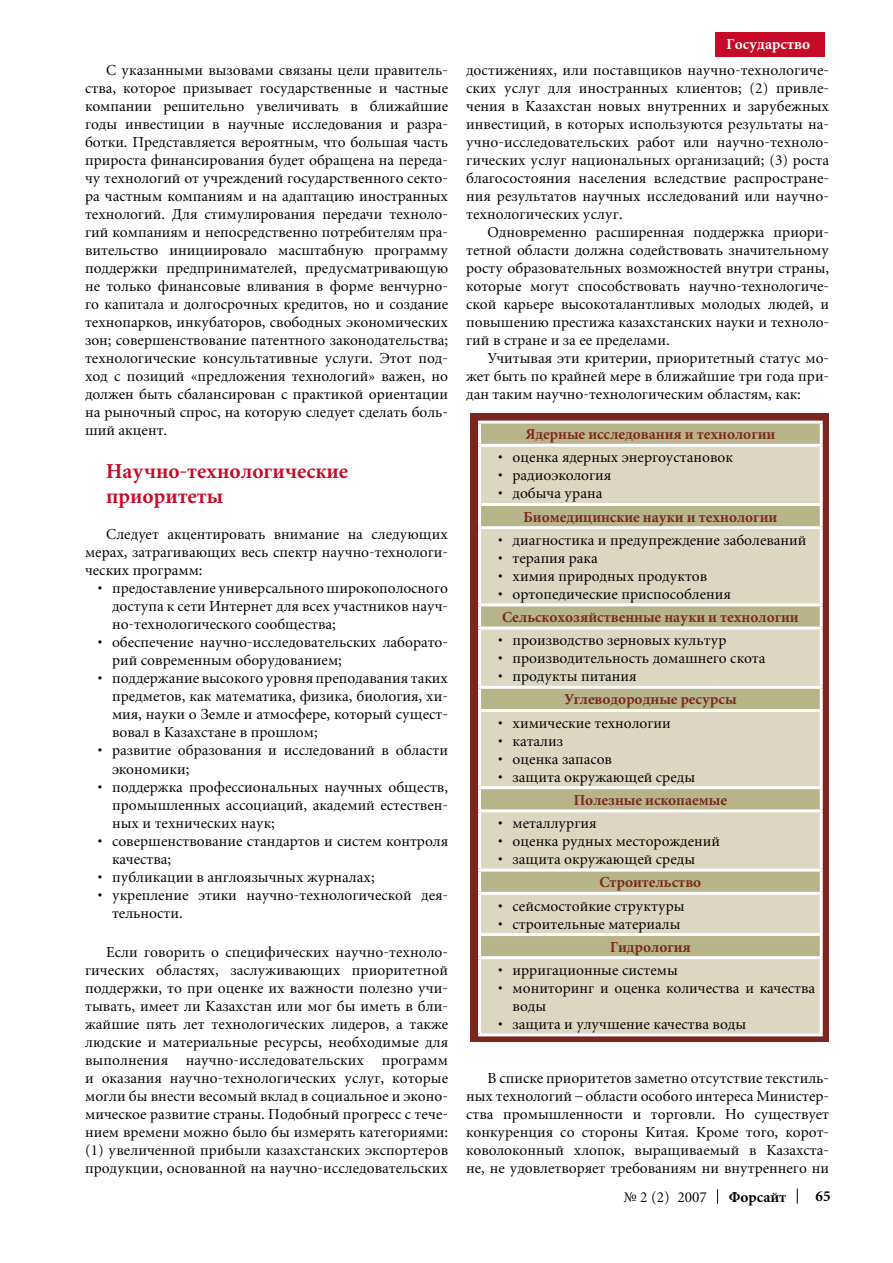
<style>
.page{position:relative;width:893px;height:1263px;background:#fff}
.page>*{position:absolute;margin:0;border:0;box-sizing:border-box;transform-origin:0 0}
.t1{font:700 21px/25.2px "Miniature";color:#c60a27}
.t2{font:15px/18px "Miniature";color:#000}
.t3{font:700 15px "Miniature";color:#7c261f}
.t4{font:700 15px "Miniature";color:#fff}
.t5{font:700 15px "Miniature";color:#000}
</style>
<div class="page">
<svg style="left:717px;top:1189px;width:1px;height:15px"></svg>
<svg style="left:797px;top:1188px;width:1px;height:16px"></svg>
<div style="left:471px;top:414px;width:358px;height:628px;background:#7c261f"></div>
<div style="left:481px;top:424px;width:339px;height:20px;background:#b7b489"></div>
<svg style="left:481px;top:447px;width:339px;height:586px;background:#d5d1b7"></svg>
<svg style="left:481px;top:872px;width:339px;height:84px;background:#c8c5a4"></svg>
<hr style="left:478px;top:421px;width:345px;height:3px;background:#fff">
<hr style="left:478px;top:424px;width:3px;height:20px;background:#fff">
<hr style="left:820px;top:424px;width:3px;height:20px;background:#fff">
<hr style="left:478px;top:444px;width:345px;height:3px;background:#fff">
<hr style="left:478px;top:447px;width:3px;height:56px;background:#fff">
<hr style="left:820px;top:447px;width:3px;height:56px;background:#fff">
<hr style="left:478px;top:503px;width:345px;height:3px;background:#fff">
<hr style="left:478px;top:506px;width:3px;height:20px;background:#fff">
<hr style="left:820px;top:506px;width:3px;height:20px;background:#fff">
<hr style="left:478px;top:526px;width:345px;height:3px;background:#fff">
<hr style="left:478px;top:529px;width:3px;height:74px;background:#fff">
<hr style="left:820px;top:529px;width:3px;height:74px;background:#fff">
<hr style="left:478px;top:603px;width:345px;height:3px;background:#fff">
<hr style="left:478px;top:606px;width:3px;height:21px;background:#fff">
<hr style="left:820px;top:606px;width:3px;height:21px;background:#fff">
<hr style="left:478px;top:627px;width:345px;height:3px;background:#fff">
<hr style="left:478px;top:630px;width:3px;height:56px;background:#fff">
<hr style="left:820px;top:630px;width:3px;height:56px;background:#fff">
<hr style="left:478px;top:686px;width:345px;height:3px;background:#fff">
<hr style="left:478px;top:689px;width:3px;height:20px;background:#fff">
<hr style="left:820px;top:689px;width:3px;height:20px;background:#fff">
<hr style="left:478px;top:709px;width:345px;height:3px;background:#fff">
<hr style="left:478px;top:712px;width:3px;height:74px;background:#fff">
<hr style="left:820px;top:712px;width:3px;height:74px;background:#fff">
<hr style="left:478px;top:786px;width:345px;height:3px;background:#fff">
<hr style="left:478px;top:789px;width:3px;height:20px;background:#fff">
<hr style="left:820px;top:789px;width:3px;height:20px;background:#fff">
<hr style="left:478px;top:809px;width:345px;height:3px;background:#fff">
<hr style="left:478px;top:812px;width:3px;height:57px;background:#fff">
<hr style="left:820px;top:812px;width:3px;height:57px;background:#fff">
<hr style="left:478px;top:869px;width:345px;height:3px;background:#fff">
<hr style="left:478px;top:872px;width:3px;height:20px;background:#fff">
<hr style="left:820px;top:872px;width:3px;height:20px;background:#fff">
<hr style="left:478px;top:892px;width:345px;height:3px;background:#fff">
<hr style="left:478px;top:895px;width:3px;height:38px;background:#fff">
<hr style="left:820px;top:895px;width:3px;height:38px;background:#fff">
<hr style="left:478px;top:933px;width:345px;height:3px;background:#fff">
<hr style="left:478px;top:936px;width:3px;height:20px;background:#fff">
<hr style="left:820px;top:936px;width:3px;height:20px;background:#fff">
<hr style="left:478px;top:956px;width:345px;height:3px;background:#fff">
<hr style="left:478px;top:959px;width:3px;height:74px;background:#fff">
<hr style="left:820px;top:959px;width:3px;height:74px;background:#fff">
<hr style="left:478px;top:1033px;width:345px;height:3px;background:#fff">
<div style="left:715px;top:32px;width:109px;height:25px;background:#c60a27"></div>
<p class="t2" style="left:85px;top:62px;width:365px;text-align:justify;text-indent:21px">С указанными вызовами связаны цели правитель&shy;ства, которое призывает государственные и частные компании решительно увеличивать в ближайшие годы инвестиции в научные исследования и разра&shy;ботки. Представляется вероятным, что большая часть прироста финансирования будет обращена на переда&shy;чу технологий от учреждений государственного секто&shy;ра частным компаниям и на адаптацию иностранных технологий. Для стимулирования передачи техноло&shy;гий компаниям и непосредственно потребителям пра&shy;вительство инициировало масштабную программу поддержки предпринимателей, предусматривающую не только финансовые вливания в форме венчурно&shy;го капитала и долгосрочных кредитов, но и создание технопарков, инкубаторов, свободных экономических зон; совершенствование патентного законодательства; технологические консультативные услуги. Этот под&shy;ход с позиций «предложения технологий» важен, но должен быть сбалансирован с практикой ориентации на рыночный спрос, на которую следует сделать боль&shy;ший акцент.</p>
<h1 class="t1" style="left:106px;top:460px;width:243px">Научно-технологические приоритеты</h1>
<p class="t2" style="left:85px;top:526px;width:365px;text-align:justify;text-indent:21px">Следует акцентировать внимание на следующих мерах, затрагивающих весь спектр научно-технологи&shy;ческих программ:</p>
<p class="t2" style="left:112px;top:580px;width:338px">предоставление универсального широкополосного доступа к сети Интернет для всех участников науч&shy;но-технологического сообщества;<br>обеспечение научно-исследовательских лаборато&shy;рий современным оборудованием;<br>поддержание высокого уровня преподавания таких предметов, как мате-матика, физика, биология, хи&shy;мия, науки о Земле и атмосфере, который сущест&shy;вовал в Казахстане в прошлом;<br>развитие образования и исследований в области экономики;<br>поддержка профессиональных научных обществ, промышленных ассоциаций, академий естествен&shy;ных и технических наук;<br>совершенствование стандартов и систем контроля качества;<br>публикации в англоязычных журналах; укрепление этики научно-технологической дея&shy;тельности.</p>
<p class="t2" style="left:85px;top:943px;width:365px;text-align:justify;text-indent:21px">Если говорить о специфических научно-техноло&shy;гических областях, заслуживающих приоритетной поддер-жки, то при оценке их важности полезно учи&shy;тывать, имеет ли Казахстан или мог бы иметь в бли&shy;жайшие пять лет технологических лидеров, а также людские и материальные ресурсы, необходимые для выполнения научно-исследовательских программ и оказания научно-технологических услуг, которые могли бы внести весомый вклад в социальное и эконо&shy;мическое развитие страны. Подобный прогресс с тече&shy;нием времени можно было бы измерять категориями: (1) увеличенной прибыли казахстанских экспортеров продукции, основанной на научно-исследовательских</p>
<p class="t2" style="left:98px;top:580px;width:6px">•</p>
<p class="t2" style="left:98px;top:634px;width:6px">•</p>
<p class="t2" style="left:98px;top:670px;width:6px">•</p>
<p class="t2" style="left:98px;top:742px;width:6px">•</p>
<p class="t2" style="left:98px;top:778px;width:6px">•</p>
<p class="t2" style="left:98px;top:832px;width:6px">•</p>
<p class="t2" style="left:98px;top:868px;width:6px">• •</p>
<p class="t4" style="left:727px;top:37px;width:85px">Государство</p>
<p class="t2" style="left:466px;top:62px;width:365px">достижениях, или поставщиков научно-технологиче&shy;ских услуг для иностранных клиентов; (2) привле&shy;чения в Казахстан новых внутренних и зарубежных инвестиций, в которых используются результаты на&shy;учно-исследовательских работ или научно-техноло&shy;гических услуг национальных организаций; (3) роста благосостояния населения вследствие распростране&shy;ния результатов научных исследований или научно&shy;технологических услуг.</p>
<p class="t2" style="left:466px;top:224px;width:365px;text-indent:21px">Одновременно расширенная поддержка приори&shy;тетной области должна содействовать значительному росту образовательных возможностей внутри страны, которые могут способствовать научно-технологиче&shy;ской карьере высокоталантливых молодых людей, и повышению престижа казахстанских науки и техноло&shy;гий в стране и за ее пределами.</p>
<p class="t2" style="left:466px;top:350px;width:365px;text-align:justify;text-indent:21px">Учитывая эти критерии, приоритетный статус мо&shy;жет быть по крайней мере в ближайшие три года при&shy;дан таким научно-технологическим областям, как:</p>
<p class="t2" style="left:498px;top:449px;width:6px;text-align:justify">• • •</p>
<p class="t2" style="left:498px;top:532px;width:6px;text-align:justify">• • • •</p>
<p class="t3" style="left:525px;top:427px;width:251px">Ядерные исследования и технологии</p>
<p class="t2" style="left:513px;top:449px;width:222px">оценка ядерных энергоустановок радиоэкология<br>добыча урана</p>
<p class="t3" style="left:524px;top:509px;width:255px">Биомедицинские науки и технологии</p>
<p class="t2" style="left:513px;top:532px;width:295px">диагностика и преду-преждение заболеваний терапия рака<br>химия природных продуктов ортопедические приспособления</p>
<p class="t3" style="left:502px;top:610px;width:298px">Сельскохозяйственные науки и технологии</p>
<p class="t2" style="left:513px;top:632px;width:254px">производство зерновых культур производительность домашнего скота продукты питания</p>
<p class="t2" style="left:498px;top:632px;width:6px;text-align:justify">• • •</p>
<p class="t2" style="left:498px;top:714px;width:6px;text-align:justify">• • • •</p>
<p class="t2" style="left:498px;top:815px;width:6px;text-align:justify">• • •</p>
<p class="t2" style="left:498px;top:897px;width:6px">• •</p>
<p class="t2" style="left:498px;top:962px;width:6px">• •</p>
<p class="t2" style="left:498px;top:1016px;width:6px">•</p>
<p class="t3" style="left:564px;top:692px;width:174px">Углеводородные ресурсы</p>
<p class="t2" style="left:513px;top:714px;width:184px">химические технологии катализ<br>оценка запасов<br>защита окружающей среды</p>
<p class="t3" style="left:574px;top:792px;width:155px">Полезные ископаемые</p>
<p class="t2" style="left:513px;top:815px;width:209px">металлургия<br>оценка рудных месторождений защита окружающей среды</p>
<p class="t3" style="left:599px;top:875px;width:103px">Строительство</p>
<p class="t2" style="left:513px;top:897px;width:174px">сейсмостойкие структуры строительные материалы</p>
<p class="t3" style="left:610px;top:939px;width:82px">Гидрология</p>
<p class="t2" style="left:513px;top:962px;width:304px">ирригационные системы<br>мониторинг и оценка количества и качества воды<br>защита и улучшение качества воды</p>
<p class="t2" style="left:466px;top:1070px;width:365px;text-indent:21px">В списке приоритетов заметно отсутствие текстиль&shy;ных технологий – области особого интереса Министер&shy;ства промышленности и торговли. Но существует конкуренция со стороны Китая. Кроме того, корот&shy;коволоконный хлопок, выращиваемый в Казахста&shy;не, не удовлетворяет требованиям ни внутреннего ни</p>
<p class="t2" style="left:623px;top:1188px;width:85px">№ 2 (2) 2007</p>
<p class="t5" style="left:729px;top:1189px;width:59px">Форсайт</p>
<p class="t5" style="left:816px;top:1189px;width:16px">65</p>
</div>
